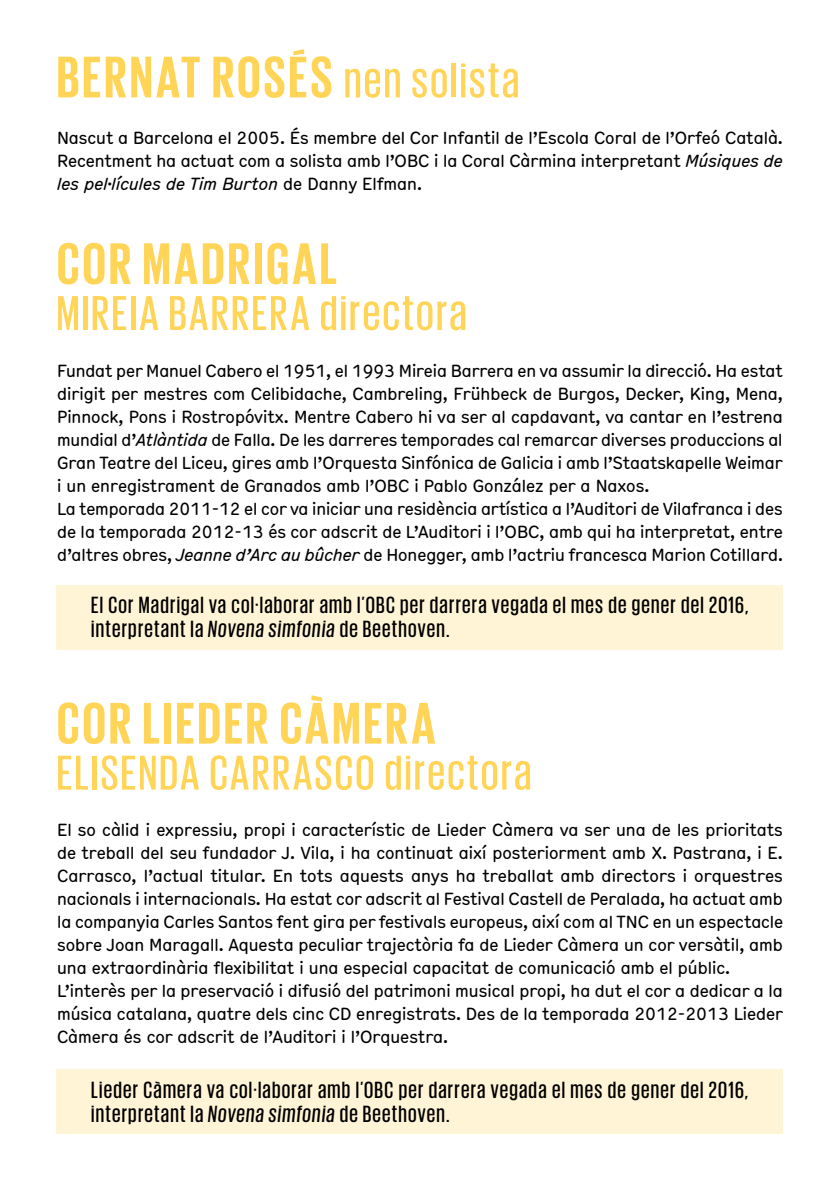
<style>
.page{position:relative;width:840px;height:1191px;background:#fff}
.page>*{position:absolute;margin:0;border:0;box-sizing:border-box;transform-origin:0 0}
.t1{font:700 60px "Giorgio Sans";letter-spacing:.055em;color:#ffd457}
.t2{font:500 50px "Giorgio Sans";letter-spacing:.05em;color:#ffd457}
.t3{font:500 24px/24px "Giorgio Sans";letter-spacing:.05em;color:#000}
.t4{font:condensed 17px/23px "Hermes";letter-spacing:-.04em;color:#000}
.s1{font-weight:500;font-size:50px}
.s2{font-style:italic}
</style>
<div class="page">
<div style="left:57px;top:584px;width:725px;height:65px;background:#fff4d5"></div>
<div style="left:57px;top:1069px;width:725px;height:65px;background:#fff4d5"></div>
<h1 class="t1" style="left:57px;top:47px;width:463px">BERNAT ROSÉS <span class="s1">nen solista</span></h1>
<p class="t4" style="left:57px;top:125px;width:727px;text-align:justify">Nascut a Barcelona el 2005. És membre del Cor Infantil de l’Escola Coral de l’Orfeó Català.<br>Recentment ha actuat com a solista amb l’OBC i la Coral Càrmina interpretant <span class="s2">Músiques de les pel·lícules de Tim Burton</span> de Danny Elfman.</p>
<h1 class="t1" style="left:57px;top:233px;width:279px">COR MADRIGAL</h1>
<h2 class="t2" style="left:57px;top:288px;width:42px">Mireia</h2>
<h2 class="t2" style="left:169px;top:288px;width:42px">Barrera</h2>
<h2 class="t2" style="left:319px;top:288px;width:148px">directora</h2>
<p class="t4" style="left:57px;top:358px;width:727px">Fundat per Manuel Cabero el 1951, el 1993 Mireia Barrera en va assumir la direcció. Ha estat dirigit per mestres com Celibidache, Cambreling, Frühbeck de Burgos, Decker, King, Mena, Pinnock, Pons i Rostropóvitx. Mentre Cabero hi va ser al capdavant, va cantar en l’estrena mundial d’<span class="s2">Atlàntida</span> de Falla. De les darreres temporades cal remarcar diverses produccions al Gran Teatre del Liceu, gires amb l’Orquesta Sinfónica de Galicia i amb l’Staatskapelle Weimar i un enregistrament de Granados amb l’OBC i Pablo González per a Naxos.<br>La temporada 2011-12 el cor va iniciar una residència artística a l’Auditori de Vilafranca i des de la temporada 2012-13 és cor adscrit de L’Auditori i l’OBC, amb qui ha interpretat, entre d’altres obres, <span class="s2">Jeanne d’Arc au bûcher</span> de Honegger, amb l’actriu francesca Marion Cotillard.</p>
<h3 class="t3" style="left:91px;top:592px;width:658px">El Cor Madrigal va col·laborar amb l’OBC per darrera vegada el mes de gener del 2016, interpretant la <span class="s2">Novena simfonia</span> de Beethoven.</h3>
<h1 class="t1" style="left:57px;top:693px;width:108px">COR LIEDER</h1>
<h1 class="t1" style="left:279px;top:693px;width:80px">CÀMERA</h1>
<h2 class="t2" style="left:57px;top:748px;width:35px">Elisen</h2>
<h2 class="t2" style="left:159px;top:748px;width:92px">da Carrasco</h2>
<h2 class="t2" style="left:384px;top:748px;width:148px">directora</h2>
<p class="t4" style="left:57px;top:817px;width:728px">El so càlid i expressiu, propi i característic de Lieder Càmera va ser una de les prioritats de treball del seu fundador J. Vila, i ha continuat així posteriorment amb X. Pastrana, i E.<br>Carrasco, l’actual titular. En tots aquests anys ha treballat amb directors i orquestres nacionals i internacionals. Ha estat cor adscrit al Festival Castell de Peralada, ha actuat amb la companyia Carles Santos fent gira per festivals europeus, així com al TNC en un espectacle sobre Joan Maragall. Aquesta peculiar trajectòria fa de Lieder Càmera un cor versàtil, amb una extraordinària flexibilitat i una especial capacitat de comunicació amb el públic.<br>L’interès per la preservació i difusió del patrimoni musical propi, ha dut el cor a dedicar a la música catalana, quatre dels cinc CD enregistrats. Des de la temporada 2012-2013 Lieder Càmera és cor adscrit de l’Auditori i l’Orquestra.</p>
<h3 class="t3" style="left:91px;top:1077px;width:658px">Lieder Càmera va col·laborar amb l’OBC per darrera vegada el mes de gener del 2016, interpretant la <span class="s2">Novena simfonia</span> de Beethoven.</h3>
</div>
